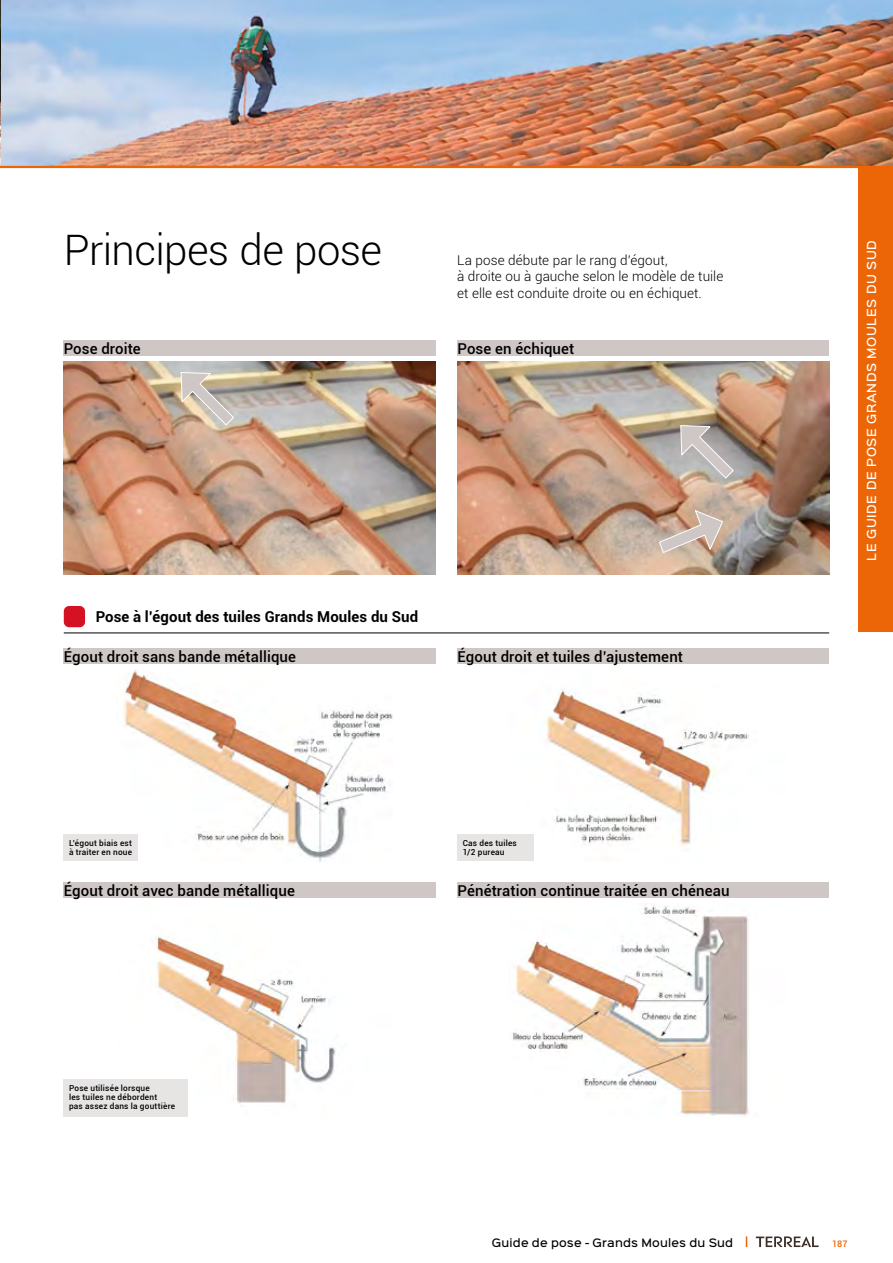
<style>
.page{position:relative;width:893px;height:1263px;background:#fff}
.page>*{position:absolute;margin:0;border:0;box-sizing:border-box;transform-origin:0 0}
.t1{font:300 42px "Roboto";letter-spacing:-.015em;color:#000}
.t2{font:500 15px "Roboto";letter-spacing:.01em;color:#000}
.t3{font:700 15px "Roboto";letter-spacing:.01em;color:#000}
.t4{font:300 13.5px/16.5px "Roboto";letter-spacing:.005em;color:#000}
.t5{font:500 11.25px "Sinkin Sans 500";letter-spacing:.05em;color:#fff}
.t6{font:500 10.5px "Sinkin Sans 500";letter-spacing:.02em;color:#000}
.t7{font:500 9px "Roboto";color:#ec6608}
.t8{font:500 8.25px/9px "Roboto";letter-spacing:.025em;color:#000}
</style>
<div class="page">
<svg style="left:756px;top:1236px;width:63px;height:11px"></svg>
<img style="left:0;top:0;width:893px;height:166px">
<hr style="left:0;top:166px;width:893px;height:2px;background:#ec6608">
<div style="left:859px;top:168px;width:34px;height:463px;background:#ec6608"></div>
<img style="left:123px;top:670px;width:270px;height:191px">
<img style="left:546px;top:689px;width:203px;height:158px">
<img style="left:156px;top:936px;width:180px;height:170px">
<img style="left:511px;top:904px;width:238px;height:212px">
<hr style="left:64px;top:632px;width:765px;height:1px;background:#000">
<div style="left:64px;top:606px;width:21px;height:21px;background:#d51224;border-radius:5px"></div>
<div style="left:64px;top:340px;width:372px;height:16px;background:#cfc7c5"></div>
<div style="left:64px;top:648px;width:372px;height:16px;background:#cfc7c5"></div>
<div style="left:457px;top:340px;width:372px;height:16px;background:#cfc7c5"></div>
<div style="left:457px;top:648px;width:372px;height:16px;background:#cfc7c5"></div>
<div style="left:64px;top:834px;width:74px;height:27px;background:#e7e4e4"></div>
<div style="left:457px;top:834px;width:77px;height:27px;background:#e7e4e4"></div>
<div style="left:64px;top:882px;width:372px;height:16px;background:#cfc7c5"></div>
<div style="left:457px;top:882px;width:372px;height:16px;background:#cfc7c5"></div>
<div style="left:63px;top:1079px;width:125px;height:37px;background:#e7e4e4"></div>
<img style="left:64px;top:361px;width:372px;height:213px">
<svg style="left:180px;top:372px;width:55px;height:54px;background:#cdc1b1"></svg>
<img style="left:457px;top:361px;width:372px;height:213px">
<svg style="left:680px;top:425px;width:54px;height:54px;background:#b8b2ae"></svg>
<svg style="left:658px;top:509px;width:65px;height:44px;background:#c8b1a1"></svg>
<h1 class="t1" style="left:64px;top:221px;width:320px">Principes de pose</h1>
<p class="t2" style="left:64px;top:338px;width:78px">Pose droite</p>
<p class="t4" style="left:457px;top:251px;width:268px">La pose débute par le rang d’égout,<br>à droite ou à gauche selon le modèle de tuile et elle est conduite droite ou en échiquet.</p>
<p class="t2" style="left:457px;top:338px;width:118px">Pose en échiquet</p>
<p class="t3" style="left:96px;top:606px;width:324px">Pose à l’égout des tuiles Grands Moules du Sud</p>
<p class="t2" style="left:64px;top:646px;width:234px">Égout droit sans bande métallique</p>
<p class="t2" style="left:457px;top:646px;width:227px">Égout droit et tuiles d’ajustement</p>
<p class="t8" style="left:463px;top:838px;width:56px">Cas des tuiles<br>1/2 pureau</p>
<p class="t8" style="left:69px;top:838px;width:65px">L’égout biais est à traiter en noue</p>
<p class="t2" style="left:64px;top:880px;width:233px">Égout droit avec bande métallique</p>
<p class="t2" style="left:457px;top:880px;width:274px">Pénétration continue traitée en chéneau</p>
<p class="t8" style="left:69px;top:1083px;width:108px">Pose utilisée lorsque<br>les tuiles ne débordent<br>pas assez dans la gouttière</p>
<p class="t6" style="left:492px;top:1234px;width:243px">Guide de pose - Grands Moules du Sud</p>
<p class="t5" style="left:862px;top:561px;width:322px;rotate:-90deg">LE GUIDE DE POSE GRANDS MOULES DU SUD</p>
<p class="t7" style="left:832px;top:1238px;width:17px">187</p>
</div>
